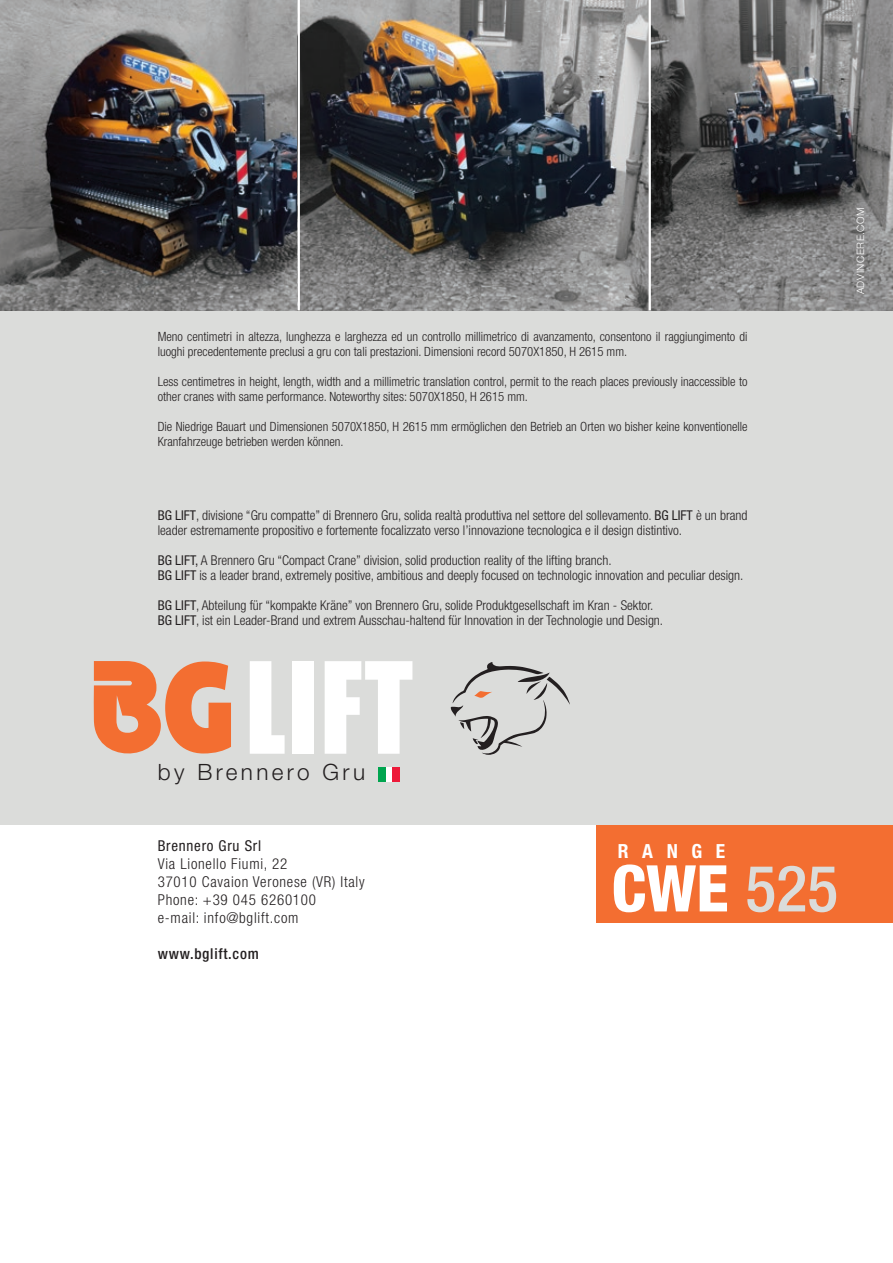
<style>
.page{position:relative;width:893px;height:1263px;background:#fff}
.page>*{position:absolute;margin:0;border:0;box-sizing:border-box;transform-origin:0 0}
.t1{font:800 condensed 64.5px "Helvetica Neue LT Pro";color:#fff}
.t2{font:300 22.5px "Helvetica Neue LT Pro";letter-spacing:.15em;color:#231f20}
.t3{font:700 condensed 19.5px "Helvetica Neue LT Pro";letter-spacing:.695em;color:#fff}
.t4{font:300 condensed 15px/17.9px "Helvetica Neue LT Pro";letter-spacing:.05em;color:#231f20}
.t5{font:condensed 15px "Helvetica Neue LT Pro";letter-spacing:.05em;color:#231f20}
.t6{font:500 condensed 15px "Helvetica Neue LT Pro";letter-spacing:.05em;color:#231f20}
.t7{font:300 condensed 13.5px/15px "Helvetica Neue LT Pro";color:#231f20}
.t8{font:300 condensed 12.75px/15px "Helvetica Neue LT Pro";color:#231f20}
.t9{font:300 10.2px "Helvetica Neue LT Pro";letter-spacing:.05em;color:#fff}
.s1{font-weight:400}
.s2{font-weight:500;color:#dbdcda}
</style>
<div class="page">
<div style="left:0;top:310px;width:893px;height:515px;background:#dbdcda"></div>
<img style="left:0;top:0;width:595px;height:310px">
<svg style="left:94px;top:661px;width:137px;height:93px"></svg>
<svg style="left:250px;top:661px;width:35px;height:93px"></svg>
<div style="left:292px;top:661px;width:22px;height:93px;background:#fff"></div>
<svg style="left:325px;top:661px;width:87px;height:93px"></svg>
<div style="left:385px;top:767px;width:7px;height:14px;background:#fff"></div>
<div style="left:378px;top:767px;width:7px;height:14px;background:#00a54f"></div>
<div style="left:392px;top:767px;width:8px;height:14px;background:#ed1a3a"></div>
<div style="left:596px;top:825px;width:297px;height:98px;background:#f36e31"></div>
<img style="left:595px;top:0;width:298px;height:310px">
<hr style="left:298px;top:0;width:2px;height:310px;background:#fff">
<hr style="left:649px;top:0;width:2px;height:310px;background:#fff">
<svg style="left:451px;top:662px;width:119px;height:93px"></svg>
<p class="t8" style="left:158px;top:329px;width:591px">Meno centimetri in altezza, lunghezza e larghezza ed un controllo millimetrico di avanzamento, consentono il raggiungimento di luoghi precedentemente preclusi a gru con tali prestazioni. Dimensioni record 5070X1850, H 2615 mm.</p>
<p class="t8" style="left:158px;top:374px;width:591px">Less centimetres in height, length, width and a millimetric translation control, permit to the reach places previously inaccessible to other cranes with same performance. Noteworthy sites: 5070X1850, H 2615 mm.</p>
<p class="t8" style="left:158px;top:419px;width:591px">Die Niedrige Bauart und Dimensionen 5070X1850, H 2615 mm ermöglichen den Betrieb an Orten wo bisher keine konventionelle<br>Kranfahrzeuge betrieben werden können.</p>
<p class="t7" style="left:158px;top:507px;width:591px"><span class="s1">BG LIFT</span>, divisione “Gru compatte” di Brennero Gru, solida realtà produttiva nel settore del sollevamento. <span class="s1">BG LIFT</span> è un brand leader estremamente propositivo e fortemente focalizzato verso l’innovazione tecnologica e il design distintivo.</p>
<p class="t7" style="left:158px;top:552px;width:587px"><span class="s1">BG LIFT,</span> A Brennero Gru “Compact Crane” division, solid production reality of the lifting branch.<br><span class="s1">BG LIFT</span> is a leader brand, extremely positive, ambitious and deeply focused on technologic innovation and peculiar design.</p>
<p class="t7" style="left:158px;top:597px;width:507px"><span class="s1">BG LIFT</span>, Abteilung für “kompakte Kräne” von Brennero Gru, solide Produktgesellschaft im Kran - Sektor.<br><span class="s1">BG LIFT</span>, ist ein Leader-Brand und extrem Ausschau-haltend für Innovation in der Technologie und Design.</p>
<p class="t9" style="left:854px;top:294px;width:89px;rotate:-90deg">ADVINCERE.COM</p>
<h2 class="t2" style="left:158px;top:758px;width:209px">by Brennero Gru</h2>
<p class="t5" style="left:158px;top:837px;width:105px">Brennero Gru Srl</p>
<p class="t4" style="left:158px;top:855px;width:208px">Via Lionello Fiumi, 22<br>37010 Cavaion Veronese (VR) Italy<br>Phone: +39 045 6260100<br>e-mail: info@bglift.com</p>
<p class="t6" style="left:158px;top:944px;width:103px">www.bglift.com</p>
<h3 class="t3" style="left:618px;top:839px;width:109px">RANGE</h3>
<h1 class="t1" style="left:611px;top:848px;width:228px">CWE <span class="s2">525</span></h1>
</div>
